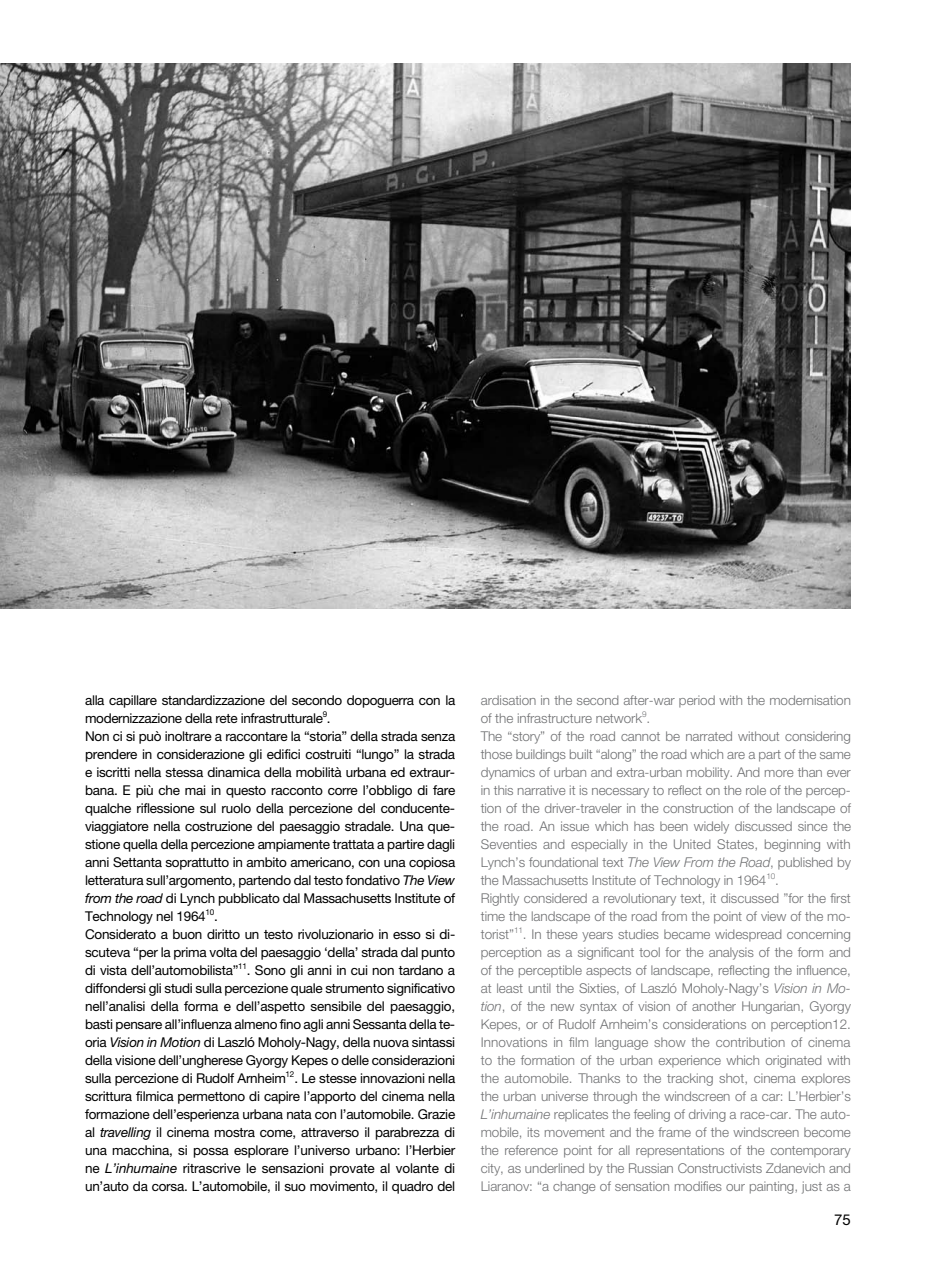
<style>
.page{position:relative;width:936px;height:1263px;background:#fff}
.page>*{position:absolute;margin:0;border:0;box-sizing:border-box;transform-origin:0 0}
.t1{font:15px "Helvetica Neue";color:#000}
.t2{font:13.5px/18px "Helvetica Neue";letter-spacing:-.02em;color:#000}
.t3{font:300 13.5px/18px "Helvetica Neue";letter-spacing:-.005em;color:#707173}
.s1{font-style:italic}
</style>
<div class="page">
<img style="left:0;top:64px;width:850px;height:544px">
<p class="t2" style="left:85px;top:691px;width:372px">alla capillare standardizzazione del secondo dopoguerra con la modernizzazione della rete infrastrutturale<sup>9</sup>.<br>Non ci si può inoltrare a raccontare la “storia” della strada senza prendere in considerazione gli edifici costruiti “lungo” la strada e iscritti nella stessa dinamica della mobilità urbana ed extraur&shy;bana. E più che mai in questo racconto corre l’obbligo di fare qualche riflessione sul ruolo della percezione del conducente&shy;viaggiatore nella costruzione del paesaggio stradale. Una que&shy;stione quella della percezione ampiamente trattata a partire dagli anni Settanta soprattutto in ambito americano, con una copiosa letteratura sull’argomento, partendo dal testo fondativo <span class="s1">The View from the road</span> di Lynch pubblicato dal Massachusetts Institute of Technology nel 1964<sup>10</sup>.<br>Considerato a buon diritto un testo rivoluzionario in esso si di&shy;scuteva “per la prima volta del paesaggio ‘della’ strada dal punto di vista dell’automobilista”<sup>11</sup>. Sono gli anni in cui non tardano a diffondersi gli studi sulla percezione quale strumento significativo nell’analisi della forma e dell’aspetto sensibile del paesaggio, basti pensare all’influenza almeno fino agli anni Sessanta della te&shy;oria <span class="s1">Vision in Motion</span> di Laszló Moholy-Nagy, della nuova sintassi della visione dell’ungherese Gyorgy Kepes o delle considerazioni sulla percezione di Rudolf Arnheim<sup>12</sup>. Le stesse innovazioni nella scrittura filmica permettono di capire l’apporto del cinema nella formazione dell’esperienza urbana nata con l’automobile. Grazie al <span class="s1">travelling</span> il cinema mostra come, attraverso il parabrezza di una macchina, si possa esplorare l’universo urbano: l’Herbier ne <span class="s1">L’inhumaine</span> ritrascrive le sensazioni provate al volante di un’auto da corsa. L’automobile, il suo movimento, il quadro del</p>
<p class="t3" style="left:480px;top:690px;width:372px">ardisation in the second after-war period with the modernisation of the infrastructure network<sup>9</sup>.<br>The “story” of the road cannot be narrated without considering those buildings built “along” the road which are a part of the same dynamics of urban and extra-urban mobility. And more than ever in this narrative it is necessary to reflect on the role of the percep&shy;tion of the driver-traveler in the construction of the landscape of the road. An issue which has been widely discussed since the Seventies and especially in the United States, beginning with Lynch’s foundational text <span class="s1">The View From the Road</span>, published by the Massachusetts Institute of Technology in 1964<sup>10</sup>.<br>Rightly considered a revolutionary text, it discussed ”for the first time the landscape of the road from the point of view of the mo&shy;torist”<sup>11</sup>. In these years studies became widespread concerning perception as a significant tool for the analysis of the form and of the perceptible aspects of landscape, reflecting the influence, at least until the Sixties, of Laszló Moholy-Nagy’s <span class="s1">Vision in Mo&shy;tion</span>, of the new syntax of vision of another Hungarian, Gyorgy Kepes, or of Rudolf Arnheim’s considerations on perception12.<br>Innovations in film language show the contribution of cinema to the formation of the urban experience which originated with the automobile. Thanks to the tracking shot, cinema explores the urban universe through the windscreen of a car: L’Herbier’s <span class="s1">L’inhumaine</span> replicates the feeling of driving a race-car. The auto&shy;mobile, its movement and the frame of the windscreen become the reference point for all representations of the contemporary city, as underlined by the Russian Constructivists Zdanevich and Liaranov: “a change of sensation modifies our painting, just as a</p>
<p class="t1" style="left:834px;top:1210px;width:18px">75</p>
</div>
